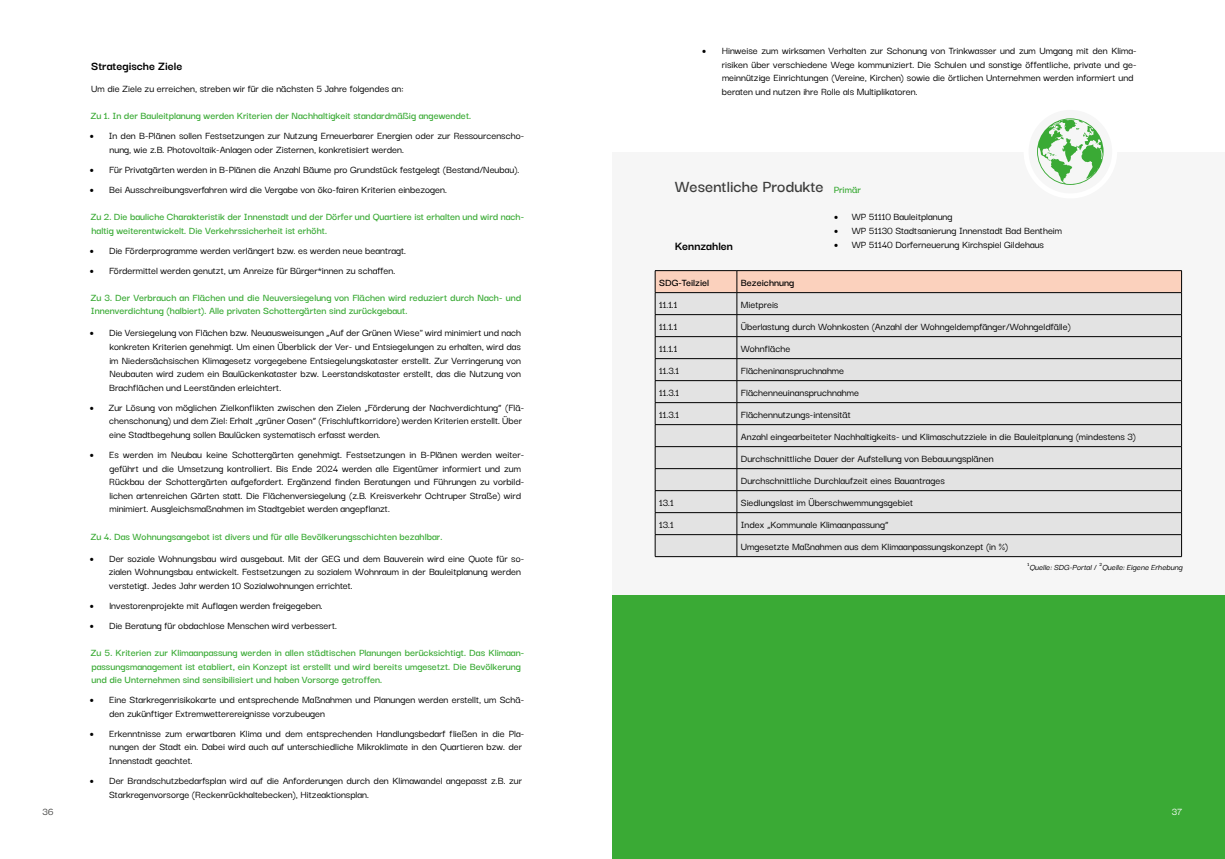
<style>
.page{position:relative;width:1225px;height:859px;background:#fff}
.page>*{position:absolute;margin:0;border:0;box-sizing:border-box;transform-origin:0 0}
.t1{font:600 18px "Darker Grotesque";color:#3c3c3b}
.t2{font:700 13px "Darker Grotesque";color:#000}
.t3{font:500 11px/13.6px "Darker Grotesque";color:#000}
.t4{font:600 11px/13.6px "Darker Grotesque";color:#3aaa35}
.t5{font:600 11px "Darker Grotesque";color:#000}
.t6{font:500 11px "Darker Grotesque";color:#3c3c3b}
.t7{font:500 11px "Darker Grotesque";color:#fff}
.t8{font:italic 500 9px "Darker Grotesque";color:#000}
.s1{font-family:"Minion Pro";font-weight:400;font-size:12px}
.s2{font-style:normal}
</style>
<div class="page">
<div style="left:612px;top:152px;width:613px;height:443px;background:#f6f6f6"></div>
<hr style="left:655px;top:270px;width:82px;height:1px;background:#000">
<hr style="left:737px;top:270px;width:444px;height:1px;background:#000">
<svg style="left:655px;top:271px;width:527px;height:285px;background:#d9d6d5"></svg>
<hr style="left:655px;top:556px;width:82px;height:1px;background:#000">
<hr style="left:737px;top:556px;width:444px;height:1px;background:#000">
<div style="left:1026px;top:107px;width:88px;height:89px;background:#f6f6f6;border-radius:50%"></div>
<div style="left:1023px;top:105px;width:94px;height:93px;border:5px solid #fff;border-radius:50%"></div>
<svg style="left:1037px;top:118px;width:66px;height:67px"></svg>
<div style="left:612px;top:595px;width:613px;height:264px;background:#3aaa35"></div>
<p class="t6" style="left:43px;top:804px;width:13px">36</p>
<p class="t2" style="left:91px;top:56px;width:93px">Strategische Ziele</p>
<p class="t3" style="left:91px;top:81px;width:314px">Um die Ziele zu erreichen, streben wir für die nächsten 5 Jahre folgendes an:</p>
<p class="t4" style="left:90px;top:108px;width:382px">Zu 1. In der Bauleitplanung werden Kriterien der Nachhaltigkeit standardmäßig angewendet.</p>
<p class="t3" style="left:109px;top:128px;width:416px;text-indent:-20px"><span class="s1">•</span> In den B-Plänen sollen Festsetzungen zur Nutzung Erneuerbarer Energien oder zur Ressourcenscho&shy;nung, wie z.B. Photovoltaik-Anlagen oder Zisternen, konkretisiert werden.</p>
<p class="t3" style="left:89px;top:162px;width:431px"><span class="s1">•</span> Für Privatgärten werden in B-Plänen die Anzahl Bäume pro Grundstück festgelegt (Bestand/Neubau).</p>
<p class="t3" style="left:89px;top:182px;width:359px"><span class="s1">•</span> Bei Ausschreibungsverfahren wird die Vergabe von öko-fairen Kriterien einbezogen.</p>
<p class="t4" style="left:90px;top:209px;width:435px">Zu 2. Die bauliche Charakteristik der Innenstadt und der Dörfer und Quartiere ist erhalten und wird nach&shy;haltig weiterentwickelt. Die Verkehrssicherheit ist erhöht.</p>
<p class="t3" style="left:89px;top:242px;width:318px"><span class="s1">•</span> Die Förderprogramme werden verlängert bzw. es werden neue beantragt.</p>
<p class="t3" style="left:89px;top:262px;width:307px"><span class="s1">•</span> Fördermittel werden genutzt, um Anreize für Bürger*innen zu schaffen.</p>
<p class="t4" style="left:90px;top:290px;width:432px">Zu 3. Der Verbrauch an Flächen und die Neuversiegelung von Flächen wird reduziert durch Nach- und<br>Innenverdichtung (halbiert). Alle privaten Schottergärten sind zurückgebaut.</p>
<p class="t3" style="left:109px;top:325px;width:413px;text-align:justify;text-indent:-20px"><span class="s1">•</span> Die Versiegelung von Flächen bzw. Neuausweisungen „Auf der Grünen Wiese" wird minimiert und nach konkreten Kriterien genehmigt. Um einen Überblick der Ver- und Entsiegelungen zu erhalten, wird das im Niedersächsischen Klimagesetz vorgegebene Entsiegelungskataster erstellt. Zur Verringerung von Neubauten wird zudem ein Baulückenkataster bzw. Leerstandskataster erstellt, das die Nutzung von Brachflächen und Leerständen erleichtert.</p>
<p class="t3" style="left:109px;top:400px;width:416px;text-indent:-20px"><span class="s1">•</span> Zur Lösung von möglichen Zielkonflikten zwischen den Zielen „Förderung der Nachverdichtung“ (Flä&shy;chenschonung) und dem Ziel: Erhalt „grüner Oasen“ (Frischluftkorridore) werden Kriterien erstellt. Über eine Stadtbegehung sollen Baulücken systematisch erfasst werden.</p>
<p class="t3" style="left:109px;top:447px;width:416px;text-indent:-20px"><span class="s1">•</span> Es werden im Neubau keine Schottergärten genehmigt. Festsetzungen in B-Plänen werden weiter&shy;geführt und die Umsetzung kontrolliert. Bis Ende 2024 werden alle Eigentümer informiert und zum Rückbau der Schottergärten aufgefordert. Ergänzend finden Beratungen und Führungen zu vorbild&shy;lichen artenreichen Gärten statt. Die Flächenversiegelung (z.B. Kreisverkehr Ochtruper Straße) wird minimiert. Ausgleichsmaßnahmen im Stadtgebiet werden angepflanzt.</p>
<p class="t4" style="left:90px;top:528px;width:354px">Zu 4. Das Wohnungsangebot ist divers und für alle Bevölkerungsschichten bezahlbar.</p>
<p class="t3" style="left:109px;top:550px;width:417px;text-indent:-19px"><span class="s1">•</span> Der soziale Wohnungsbau wird ausgebaut. Mit der GEG und dem Bauverein wird eine Quote für so&shy;zialen Wohnungsbau entwickelt. Festsetzungen zu sozialem Wohnraum in der Bauleitplanung werden verstetigt. Jedes Jahr werden 10 Sozialwohnungen errichtet.</p>
<p class="t3" style="left:89px;top:598px;width:235px"><span class="s1">•</span> lnvestorenprojekte mit Auflagen werden freigegeben.</p>
<p class="t3" style="left:89px;top:618px;width:249px"><span class="s1">•</span> Die Beratung für obdachlose Menschen wird verbessert.</p>
<p class="t4" style="left:90px;top:645px;width:435px">Zu 5. Kriterien zur Klimaanpassung werden in allen städtischen Planungen berücksichtigt. Das Klimaan&shy;passungsmanagement ist etabliert, ein Konzept ist erstellt und wird bereits umgesetzt. Die Bevölkerung und die Unternehmen sind sensibilisiert und haben Vorsorge getroffen.</p>
<p class="t3" style="left:109px;top:692px;width:416px;text-indent:-20px"><span class="s1">•</span> Eine Starkregenrisikokarte und entsprechende Maßnahmen und Planungen werden erstellt, um Schä&shy;den zukünftiger Extremwetterereignisse vorzubeugen</p>
<p class="t3" style="left:109px;top:726px;width:417px;text-indent:-19px"><span class="s1">•</span> Erkenntnisse zum erwartbaren Klima und dem entsprechenden Handlungsbedarf fließen in die Pla&shy;nungen der Stadt ein. Dabei wird auch auf unterschiedliche Mikroklimate in den Quartieren bzw. der<br>Innenstadt geachtet.</p>
<p class="t3" style="left:109px;top:773px;width:414px;text-indent:-20px"><span class="s1">•</span> Der Brandschutzbedarfsplan wird auf die Anforderungen durch den Klimawandel angepasst z.B. zur<br>Starkregenvorsorge (Reckenrückhaltebecken), Hitzeaktionsplan.</p>
<p class="t3" style="left:722px;top:43px;width:416px;text-indent:-20px"><span class="s1">•</span> Hinweise zum wirksamen Verhalten zur Schonung von Trinkwasser und zum Umgang mit den Klima&shy;risiken über verschiedene Wege kommuniziert. Die Schulen und sonstige öffentliche, private und ge&shy;meinnützige Einrichtungen (Vereine, Kirchen) sowie die örtlichen Unternehmen werden informiert und beraten und nutzen ihre Rolle als Multiplikatoren.</p>
<h1 class="t1" style="left:675px;top:173px;width:150px">Wesentliche Produkte</h1>
<p class="t2" style="left:675px;top:236px;width:60px">Kennzahlen</p>
<p class="t4" style="left:833px;top:182px;width:29px">Primär</p>
<p class="t3" style="left:833px;top:209px;width:120px"><span class="s1">•</span> WP 51110 Bauleitplanung</p>
<p class="t3" style="left:833px;top:223px;width:230px"><span class="s1">•</span> WP 51130 Stadtsanierung Innenstadt Bad Bentheim</p>
<p class="t3" style="left:833px;top:236px;width:212px"><span class="s1">•</span> WP 51140 Dorferneuerung Kirchspiel Gildehaus</p>
<p class="t5" style="left:659px;top:275px;width:52px">SDG-Teilziel</p>
<p class="t5" style="left:741px;top:275px;width:55px">Bezeichnung</p>
<p class="t3" style="left:659px;top:297px;width:20px">11.1.1</p>
<p class="t3" style="left:741px;top:297px;width:39px">Mietpreis</p>
<p class="t3" style="left:659px;top:319px;width:20px">11.1.1</p>
<p class="t3" style="left:741px;top:319px;width:331px">Überlastung durch Wohnkosten (Anzahl der Wohngeldempfänger/Wohngeldfälle)</p>
<p class="t3" style="left:659px;top:341px;width:20px">11.1.1</p>
<p class="t3" style="left:741px;top:341px;width:51px">Wohnfläche</p>
<p class="t3" style="left:659px;top:363px;width:22px">11.3.1</p>
<p class="t3" style="left:741px;top:363px;width:105px">Flächeninanspruchnahme</p>
<p class="t3" style="left:659px;top:385px;width:22px">11.3.1</p>
<p class="t3" style="left:741px;top:385px;width:120px">Flächenneuinanspruchnahme</p>
<p class="t3" style="left:659px;top:407px;width:22px">11.3.1</p>
<p class="t3" style="left:741px;top:403px;width:397px;line-height:22px">Flächennutzungs-intensität<br>Anzahl eingearbeiteter Nachhaltigkeits- und Klimaschutzziele in die Bauleitplanung (mindestens 3)<br>Durchschnittliche Dauer der Aufstellung von Bebauungsplänen<br>Durchschnittliche Durchlaufzeit eines Bauantrages</p>
<p class="t3" style="left:659px;top:495px;width:16px">13.1</p>
<p class="t3" style="left:741px;top:495px;width:174px">Siedlungslast im Überschwemmungsgebiet</p>
<p class="t3" style="left:659px;top:517px;width:16px">13.1</p>
<p class="t3" style="left:741px;top:513px;width:269px;line-height:22px">Index „Kommunale Klimaanpassung“<br>Umgesetzte Maßnahmen aus dem Klimaanpassungskonzept (in %)</p>
<p class="t8" style="left:1027px;top:560px;width:159px"><sup>1</sup> Quelle:SDG-Portal<span class="s2">/</span> <sup>2</sup> Quelle:Eigene Erhebung</p>
<p class="t7" style="left:1171px;top:804px;width:12px">37</p>
</div>
